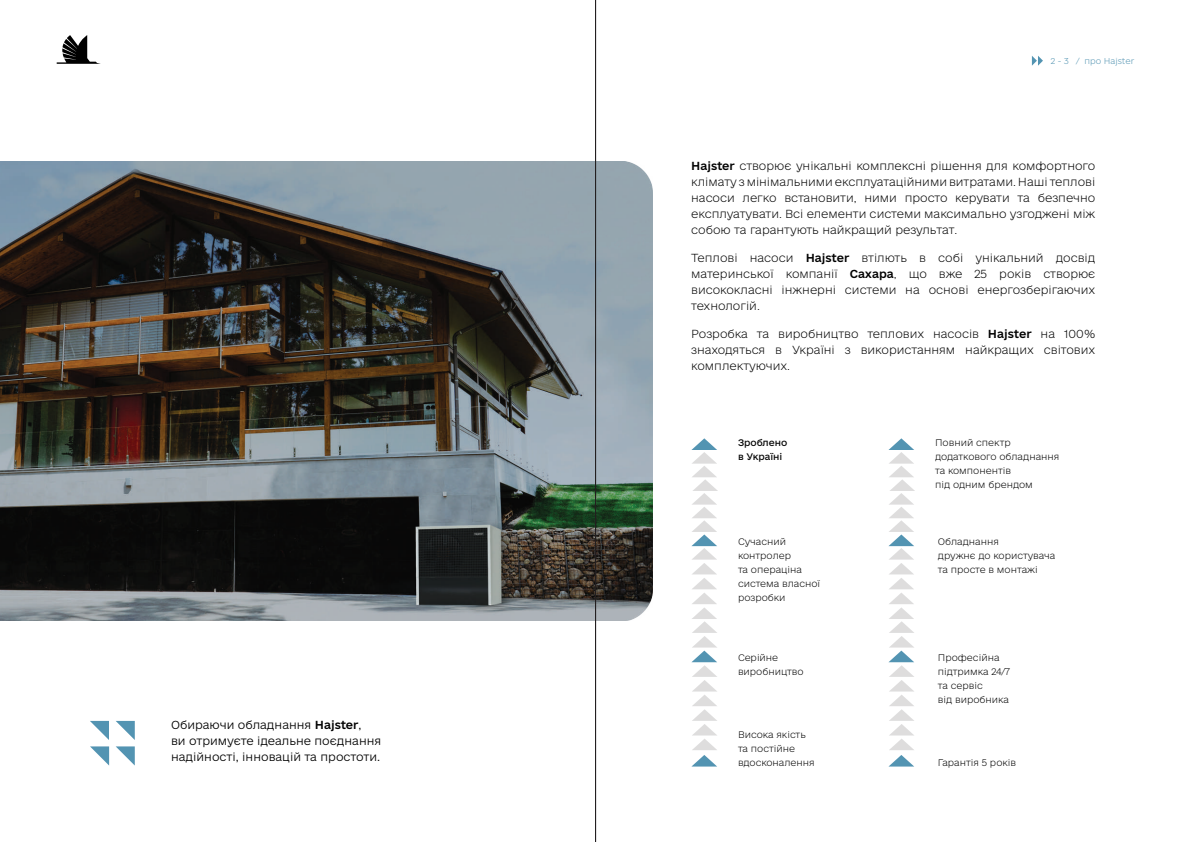
<style>
.page{position:relative;width:1191px;height:842px;background:#fff}
.page>*{position:absolute;margin:0;border:0;box-sizing:border-box;transform-origin:0 0}
.t1{font:11px/16px "e Ukraine Thin";color:#000;text-align:justify}
.t2{font:300 11px/16px "e Ukraine Ultra";color:#000}
.t3{font:9px/14px "e Ukraine Thin";color:#000}
.t4{font:9px/14px "e Ukraine Regular";color:#000}
.t5{font:8px "e Ukraine Thin";color:#5394b2}
.s1{font-family:"e Ukraine Medium";font-weight:400}
.s2{font-family:"e Ukraine Medium"}
</style>
<div class="page">
<img style="left:0;top:162px;width:652px;height:459px">
<svg style="left:1032px;top:56px;width:11px;height:10px"></svg>
<svg style="left:57px;top:35px;width:44px;height:29px"></svg>
<svg style="left:691px;top:438px;width:27px;height:328px"></svg>
<svg style="left:888px;top:438px;width:27px;height:328px"></svg>
<svg style="left:90px;top:721px;width:19px;height:19px"></svg>
<svg style="left:116px;top:746px;width:19px;height:19px"></svg>
<svg style="left:90px;top:746px;width:19px;height:19px"></svg>
<svg style="left:116px;top:721px;width:19px;height:19px"></svg>
<hr style="left:595px;top:0;width:1px;height:842px;background:#231f20">
<p class="t2" style="left:171px;top:718px;width:212px">Обираючи обладнання <span class="s1">Hajster</span>,<br>ви отримуєте ідеальне поєднання надійності, інновацій та простоти.</p>
<p class="t5" style="left:1051px;top:56px;width:85px">2 - 3 / про Hajster</p>
<p class="t1" style="left:691px;top:158px;width:405px"><span class="s2">Hajster</span> створює унікальні комплексні рішення для комфортного клімату з мінімальними експлуатаційними витратами. Наші теплові насоси легко встановити, ними просто керувати та безпечно експлуатувати. Всі елементи системи максимально узгоджені між собою та гарантують найкращий результат.</p>
<p class="t1" style="left:691px;top:250px;width:405px">Теплові насоси <span class="s2">Hajster</span> втілють в собі унікальний досвід материнської компанії <span class="s2">Сахара</span>, що вже 25 років створює висококласні інжнерні системи на основі енергозберігаючих технологій.</p>
<p class="t1" style="left:691px;top:326px;width:405px">Розробка та виробництво теплових насосів <span class="s2">Hajster</span> на 100% знаходяться в Україні з використанням найкращих світових комплектуючих.</p>
<p class="t4" style="left:738px;top:436px;width:51px">Зроблено в Україні</p>
<p class="t3" style="left:738px;top:535px;width:84px">Сучасний контролер<br>та операціна система власної розробки</p>
<p class="t3" style="left:738px;top:651px;width:67px">Серійне виробництво</p>
<p class="t3" style="left:738px;top:728px;width:78px">Висока якість та постійне вдосконалення</p>
<p class="t3" style="left:935px;top:436px;width:126px">Повний спектр додаткового обладнання та компонентів<br>під одним брендом</p>
<p class="t3" style="left:938px;top:535px;width:119px">Обладнання<br>дружнє до користувача та просте в монтажі</p>
<p class="t3" style="left:938px;top:651px;width:74px">Професійна підтримка 24/7 та сервіс<br>від виробника</p>
<p class="t3" style="left:938px;top:756px;width:80px">Гарантія 5 років</p>
</div>
